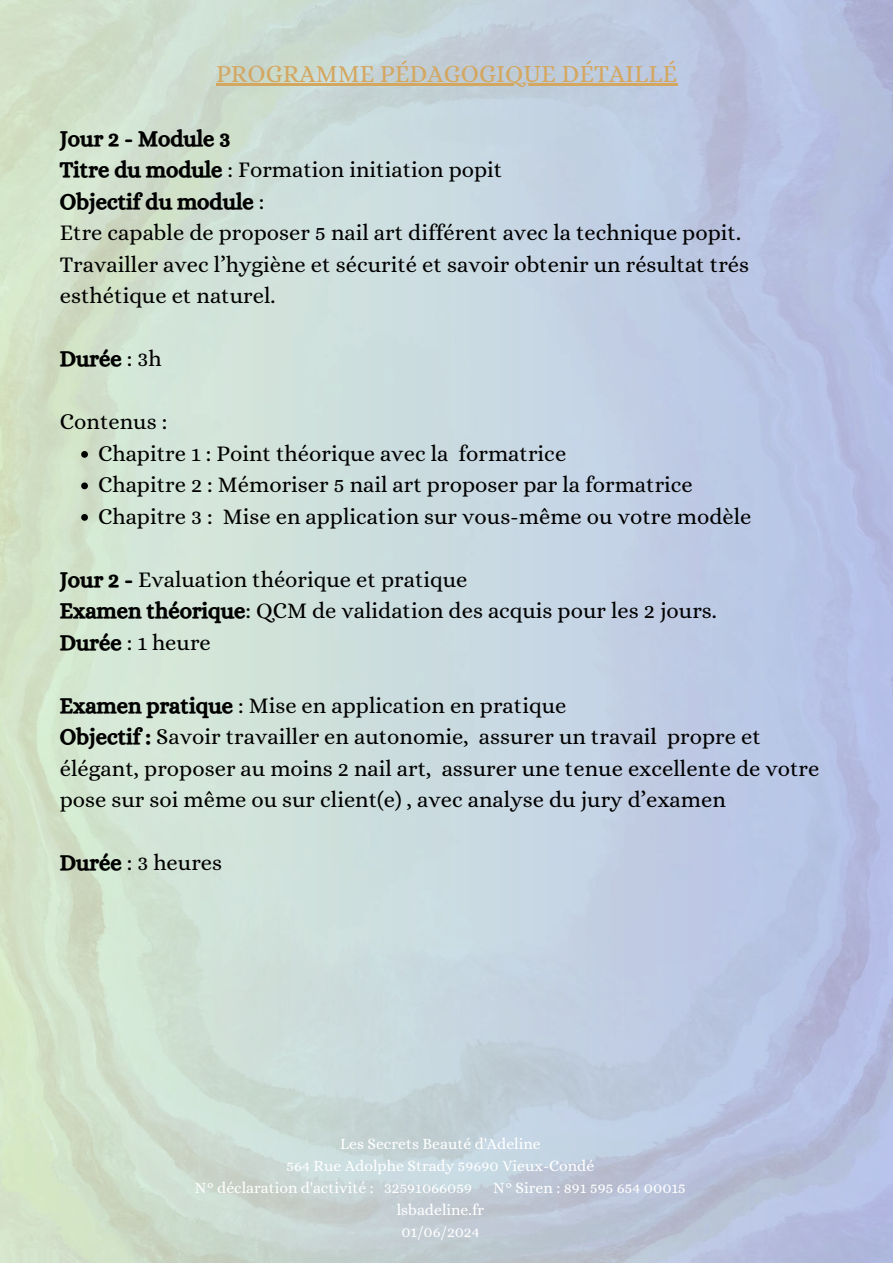
<style>
.page{position:relative;width:893px;height:1263px;background:#fff}
.page>*{position:absolute;margin:0;border:0;box-sizing:border-box;transform-origin:0 0}
.t1{font:24.75px "Alice";color:#d4a761}
.t2{font:22.5px/31.5px "Alice";color:#000}
.t3{font:22.5px "CA Generated";color:#000}
.t4{font:15.75px/21.9px "Alice";color:#fff}
.s1{font-family:"CA Generated"}
.s2{font-family:"Alice"}
</style>
<div class="page">
<img style="left:0;top:0;width:893px;height:1263px">
<hr style="left:216px;top:84px;width:461px;height:2px;background:#d4a761">
<svg style="left:81px;top:451px;width:7px;height:7px"></svg>
<svg style="left:81px;top:482px;width:7px;height:7px"></svg>
<svg style="left:81px;top:514px;width:7px;height:7px"></svg>
<p class="t1" style="left:216px;top:59px;width:462px">PROGRAMME PÉDAGOGIQUE DÉTAILLÉ</p>
<p class="t3" style="left:60px;top:125px;width:172px">Jour 2 - Module 3</p>
<p class="t2" style="left:60px;top:154px;width:444px"><span class="s1">Titre du module</span> : Formation initiation popit</p>
<p class="t3" style="left:60px;top:188px;width:206px">Objectif du module <span class="s2">:</span></p>
<p class="t2" style="left:60px;top:217px;width:691px">Etre capable de proposer 5 nail art différent avec la technique popit.<br>Travailler avec l’hygiène et sécurité et savoir obtenir un résultat trés esthétique et naturel.</p>
<p class="t3" style="left:60px;top:346px;width:103px">Durée <span class="s2">: 3h</span></p>
<p class="t2" style="left:98px;top:406px;width:655px;text-indent:-38px">Contenus :<br>Chapitre 1 : Point théorique avec la formatrice<br>Chapitre 2 : Mémoriser 5 nail art proposer par la formatrice Chapitre 3 : Mise en application sur vous-même ou votre modèle</p>
<p class="t2" style="left:60px;top:563px;width:658px"><span class="s1">Jour 2 -</span> Evaluation théorique et pratique<br><span class="s1">Examen théorique</span>: QCM de validation des acquis pour les 2 jours.<br><span class="s1">Durée</span> : 1 heure</p>
<p class="t2" style="left:60px;top:689px;width:761px"><span class="s1">Examen pratique</span> : Mise en application en pratique<br><span class="s1">Objectif :</span> Savoir travailler en autonomie, assurer un travail propre et élégant, proposer au moins 2 nail art, assurer une tenue excellente de votre pose sur soi même ou sur client(e) , avec analyse du jury d’examen</p>
<p class="t2" style="left:60px;top:847px;width:164px"><span class="s1">Durée</span> : 3 heures</p>
<p class="t4" style="left:340px;top:1133px;width:202px">Les Secrets Beauté d'Adeline</p>
<p class="t4" style="left:287px;top:1155px;width:309px">564 Rue Adolphe Strady 59690 Vieux-Condé</p>
<p class="t4" style="left:195px;top:1177px;width:279px">N° déclaration d'activité : 32591066059</p>
<p class="t4" style="left:493px;top:1177px;width:194px">N° Siren : 891 595 654 00015</p>
<p class="t4" style="left:397px;top:1199px;width:89px">lsbadeline.fr<br>01/06/2024</p>
</div>
